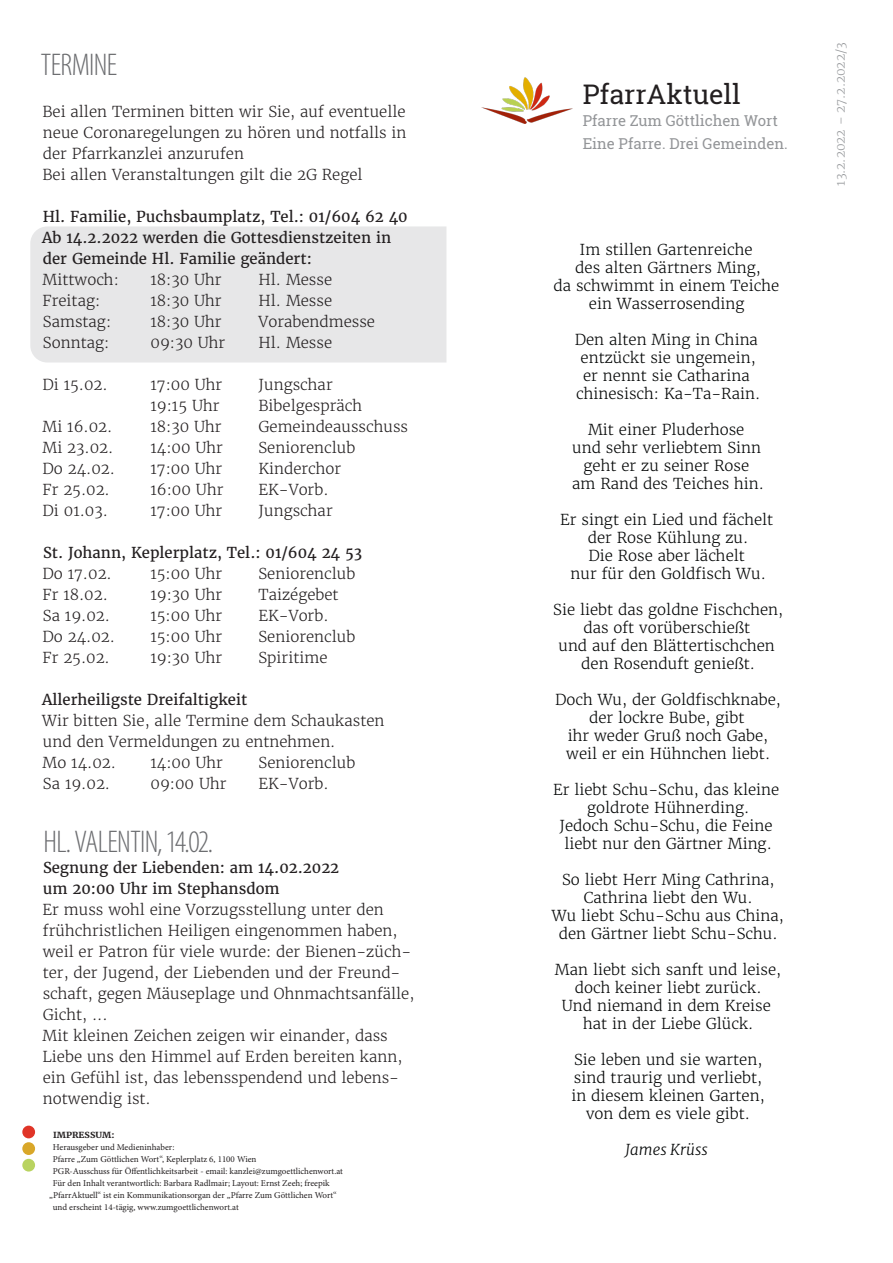
<style>
.page{position:relative;width:893px;height:1263px;background:#fff}
.page>*{position:absolute;margin:0;border:0;box-sizing:border-box;transform-origin:0 0}
.t1{font:300 condensed 31.5px "Myriad Pro";letter-spacing:-.02em;color:#6c6d70}
.t2{font:27px "Roboto Slab";color:#231f20}
.t3{font:300 15px/21px "Merriweather";color:#231f20}
.t4{font:300 15px/18px "Merriweather";color:#030505;text-align:center}
.t5{font:15px/21px "Merriweather";color:#231f20}
.t6{font:15px/22.5px "Roboto Slab";color:#939598}
.t7{font:italic 300 15px "Merriweather";color:#030505}
.t8{font:300 12px "Merriweather";color:#97999c}
.t9{font:9px "Minion Pro";color:#231f20}
.t10{font:700 8.4px "Merriweather";color:#231f20;scale:1.08 1}
</style>
<div class="page">
<div style="left:30px;top:226px;width:416px;height:136px;background:#e7e7e8"></div>
<img style="left:482px;top:77px;width:90px;height:46px">
<div style="left:22px;top:1125px;width:13px;height:13px;background:#e03427;border-radius:50%"></div>
<div style="left:22px;top:1142px;width:13px;height:13px;background:#d9a729;border-radius:50%"></div>
<div style="left:22px;top:1159px;width:13px;height:12px;background:#b9d360;border-radius:50%"></div>
<svg style="left:689px;top:257px;width:7px;height:7px"></svg>
<h1 class="t1" style="left:41px;top:46px;width:78px">TERMINE</h1>
<p class="t3" style="left:43px;top:101px;width:366px">Bei allen Terminen bitten wir Sie, auf eventuelle neue Coronaregelungen zu hören und notfalls in der Pfarrkanzlei anzurufen<br>Bei allen Veranstaltungen gilt die 2G Regel</p>
<p class="t5" style="left:42px;top:206px;width:367px">Hl. Familie, Puchsbaumplatz, Tel.: 01/604 62 40<br>Ab 14.2.2022 werden die Gottesdienstzeiten in der Gemeinde Hl. Familie geändert:</p>
<p class="t3" style="left:43px;top:269px;width:78px">Mittwoch:</p>
<p class="t3" style="left:151px;top:269px;width:73px">18:30 Uhr</p>
<p class="t3" style="left:259px;top:269px;width:75px">Hl. Messe</p>
<p class="t3" style="left:43px;top:290px;width:59px">Freitag:</p>
<p class="t3" style="left:151px;top:290px;width:73px">18:30 Uhr</p>
<p class="t3" style="left:259px;top:290px;width:75px">Hl. Messe</p>
<p class="t3" style="left:43px;top:311px;width:70px">Samstag:</p>
<p class="t3" style="left:151px;top:311px;width:73px">18:30 Uhr</p>
<p class="t3" style="left:259px;top:311px;width:118px">Vorabendmesse</p>
<p class="t3" style="left:43px;top:332px;width:68px">Sonntag:</p>
<p class="t3" style="left:151px;top:332px;width:76px">09:30 Uhr</p>
<p class="t3" style="left:259px;top:332px;width:75px">Hl. Messe</p>
<p class="t3" style="left:43px;top:374px;width:67px">Di 15.02.</p>
<p class="t3" style="left:151px;top:374px;width:73px">17:00 Uhr</p>
<p class="t3" style="left:259px;top:374px;width:76px">Jungschar</p>
<p class="t3" style="left:151px;top:395px;width:70px">19:15 Uhr</p>
<p class="t3" style="left:259px;top:395px;width:105px">Bibelgespräch</p>
<p class="t3" style="left:43px;top:416px;width:71px">Mi 16.02.</p>
<p class="t3" style="left:151px;top:416px;width:73px">18:30 Uhr</p>
<p class="t3" style="left:259px;top:416px;width:151px">Gemeindeausschuss</p>
<p class="t3" style="left:43px;top:437px;width:72px">Mi 23.02.</p>
<p class="t3" style="left:151px;top:437px;width:74px">14:00 Uhr</p>
<p class="t3" style="left:259px;top:437px;width:98px">Seniorenclub</p>
<p class="t3" style="left:43px;top:458px;width:74px">Do 24.02.</p>
<p class="t3" style="left:151px;top:458px;width:73px">17:00 Uhr</p>
<p class="t3" style="left:259px;top:458px;width:84px">Kinderchor</p>
<p class="t3" style="left:43px;top:479px;width:69px">Fr 25.02.</p>
<p class="t3" style="left:151px;top:479px;width:74px">16:00 Uhr</p>
<p class="t3" style="left:259px;top:479px;width:71px">EK-Vorb.</p>
<p class="t3" style="left:43px;top:500px;width:67px">Di 01.03.</p>
<p class="t3" style="left:151px;top:500px;width:73px">17:00 Uhr</p>
<p class="t3" style="left:259px;top:500px;width:76px">Jungschar</p>
<p class="t5" style="left:43px;top:542px;width:321px">St. Johann, Keplerplatz, Tel.: 01/604 24 53</p>
<p class="t3" style="left:43px;top:563px;width:71px">Do 17.02.</p>
<p class="t3" style="left:151px;top:563px;width:73px">15:00 Uhr</p>
<p class="t3" style="left:259px;top:563px;width:98px">Seniorenclub</p>
<p class="t3" style="left:43px;top:584px;width:67px">Fr 18.02.</p>
<p class="t3" style="left:151px;top:584px;width:73px">19:30 Uhr</p>
<p class="t3" style="left:259px;top:584px;width:82px">Taizégebet</p>
<p class="t3" style="left:43px;top:605px;width:69px">Sa 19.02.</p>
<p class="t3" style="left:151px;top:605px;width:73px">15:00 Uhr</p>
<p class="t3" style="left:259px;top:605px;width:71px">EK-Vorb.</p>
<p class="t3" style="left:43px;top:626px;width:74px">Do 24.02.</p>
<p class="t3" style="left:151px;top:626px;width:73px">15:00 Uhr</p>
<p class="t3" style="left:259px;top:626px;width:98px">Seniorenclub</p>
<p class="t3" style="left:43px;top:647px;width:69px">Fr 25.02.</p>
<p class="t3" style="left:151px;top:647px;width:73px">19:30 Uhr</p>
<p class="t3" style="left:259px;top:647px;width:70px">Spiritime</p>
<p class="t5" style="left:42px;top:689px;width:207px">Allerheiligste Dreifaltigkeit</p>
<p class="t3" style="left:42px;top:710px;width:344px">Wir bitten Sie, alle Termine dem Schaukasten und den Vermeldungen zu entnehmen.<br>Mo 14.02.</p>
<p class="t3" style="left:151px;top:752px;width:74px">14:00 Uhr</p>
<p class="t3" style="left:259px;top:752px;width:98px">Seniorenclub</p>
<p class="t3" style="left:43px;top:773px;width:69px">Sa 19.02.</p>
<p class="t3" style="left:151px;top:773px;width:78px">09:00 Uhr</p>
<p class="t3" style="left:259px;top:773px;width:71px">EK-Vorb.</p>
<h1 class="t1" style="left:43px;top:823px;width:171px">HL. VALENTIN, 14.02.</h1>
<p class="t5" style="left:43px;top:857px;width:298px">Segnung der Liebenden: am 14.02.2022 um 20:00 Uhr im Stephansdom</p>
<p class="t3" style="left:42px;top:899px;width:373px">Er muss wohl eine Vorzugsstellung unter den frühchristlichen Heiligen eingenommen haben, weil er Patron für viele wurde: der Bienen-züch&shy;ter, der Jugend, der Liebenden und der Freund&shy;schaft, gegen Mäuseplage und Ohnmachtsanfälle, Gicht, ...<br>Mit kleinen Zeichen zeigen wir einander, dass Liebe uns den Himmel auf Erden bereiten kann, ein Gefühl ist, das lebensspendend und lebens&shy;notwendig ist.</p>
<p class="t10" style="left:53px;top:1129px;width:58px">IMPRESSUM:</p>
<p class="t9" style="left:53px;top:1141px;width:123px">Herausgeber und Medieninhaber:</p>
<p class="t9" style="left:53px;top:1153px;width:205px">Pfarre „Zum Göttlichen Wort“, Keplerplatz 6, 1100 Wien</p>
<p class="t9" style="left:53px;top:1165px;width:291px">PGR-Ausschuss für Öffentlichkeitsarbeit - email: kanzlei@zumgoettlichenwort.at</p>
<p class="t9" style="left:53px;top:1177px;width:278px">Für den Inhalt verantwortlich: Barbara Radlmair; Layout: Ernst Zeeh; freepik</p>
<p class="t9" style="left:49px;top:1189px;width:289px">„PfarrAktuell“ ist ein Kommunikationsorgan der „Pfarre Zum Göttlichen Wort“</p>
<p class="t9" style="left:53px;top:1201px;width:187px">und erscheint 14-tägig, www.zumgoettlichenwort.at</p>
<h2 class="t2" style="left:583px;top:75px;width:159px">PfarrAktuell</h2>
<p class="t6" style="left:583px;top:109px;width:207px">Pfarre Zum Göttlichen Wort<br>Eine Pfarre. Drei Gemeinden.</p>
<p class="t4" style="left:553px;top:240px;width:227px">Im stillen Gartenreiche<br>des alten Gärtners Ming,<br>da schwimmt in einem Teiche ein Wasserrosending</p>
<p class="t4" style="left:575px;top:330px;width:187px">Den alten Ming in China entzückt sie ungemein, er nennt sie Catharina chinesisch: Ka-Ta-Rain.</p>
<p class="t4" style="left:572px;top:420px;width:193px">Mit einer Pluderhose<br>und sehr verliebtem Sinn geht er zu seiner Rose am Rand des Teiches hin.</p>
<p class="t4" style="left:560px;top:510px;width:215px">Er singt ein Lied und fächelt der Rose Kühlung zu.<br>Die Rose aber lächelt<br>nur für den Goldfisch Wu.</p>
<p class="t4" style="left:553px;top:600px;width:231px">Sie liebt das goldne Fischchen, das oft vorüberschießt<br>und auf den Blättertischchen den Rosenduft genießt.</p>
<p class="t4" style="left:555px;top:690px;width:227px">Doch Wu, der Goldfischknabe, der lockre Bube, gibt<br>ihr weder Gruß noch Gabe, weil er ein Hühnchen liebt.</p>
<p class="t4" style="left:553px;top:780px;width:228px">Er liebt Schu-Schu, das kleine goldrote Hühnerding.<br>Jedoch Schu-Schu, die Feine liebt nur den Gärtner Ming.</p>
<p class="t4" style="left:552px;top:870px;width:233px">So liebt Herr Ming Cathrina,<br>Cathrina liebt den Wu.<br>Wu liebt Schu-Schu aus China, den Gärtner liebt Schu-Schu.</p>
<p class="t4" style="left:555px;top:960px;width:228px">Man liebt sich sanft und leise, doch keiner liebt zurück.<br>Und niemand in dem Kreise hat in der Liebe Glück.</p>
<p class="t4" style="left:571px;top:1050px;width:195px">Sie leben und sie warten, sind traurig und verliebt, in diesem kleinen Garten, von dem es viele gibt.</p>
<p class="t7" style="left:625px;top:1140px;width:84px">James Krüss</p>
<p class="t8" style="left:833px;top:186px;width:145px;rotate:-90deg">13.2.2022 – 27.2.2022/3</p>
</div>
